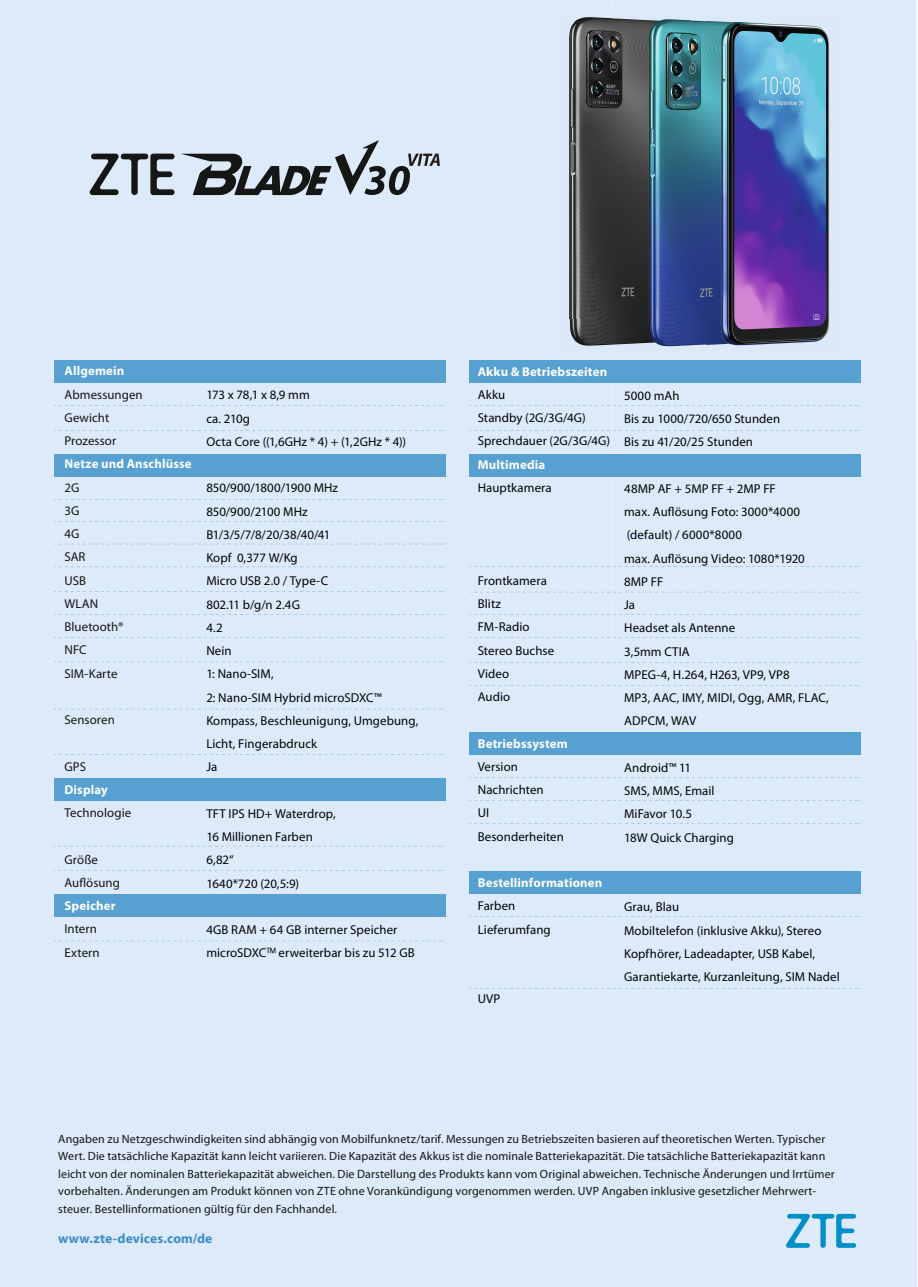
<style>
.page{position:relative;width:918px;height:1287px;background:#fff}
.page>*{position:absolute;margin:0;border:0;box-sizing:border-box;transform-origin:0 0}
.t1{font:700 13.5px "Myriad Pro";letter-spacing:.01em;color:#3c8dc7}
.t2{font:12.9px/23.2px "Myriad Pro";letter-spacing:.005em;color:#000506}
.t3{font:12.9px/23.2px "Myriad Pro";letter-spacing:.005em;color:#151616}
.t4{font:700 12.9px "Myriad Pro";letter-spacing:.01em;color:#fcfefc}
.t5{font:700 12.9px "Myriad Pro";letter-spacing:.015em;color:#fefefc}
.t6{font:12px/17.4px "Myriad Pro";letter-spacing:.01em;color:#151616}
.s1{font-family:"Univers";font-weight:300;font-stretch:condensed}
</style>
<div class="page">
<div style="left:0;top:0;width:916px;height:1287px;background:#ddeaf9"></div>
<svg style="left:786px;top:1214px;width:70px;height:34px;background:#81c4e4"></svg>
<img style="left:556px;top:9px;width:55px;height:348px">
<img style="left:611px;top:9px;width:79px;height:51px">
<img style="left:611px;top:60px;width:24px;height:297px">
<img style="left:690px;top:11px;width:78px;height:51px">
<img style="left:690px;top:62px;width:17px;height:257px">
<img style="left:690px;top:319px;width:78px;height:38px">
<img style="left:635px;top:11px;width:55px;height:346px">
<img style="left:707px;top:15px;width:134px;height:340px">
<svg style="left:54px;top:405px;width:392px;height:1px"></svg>
<svg style="left:469px;top:405px;width:392px;height:1px"></svg>
<svg style="left:54px;top:430px;width:392px;height:1px"></svg>
<svg style="left:469px;top:430px;width:392px;height:1px"></svg>
<svg style="left:469px;top:566px;width:392px;height:1px"></svg>
<svg style="left:469px;top:592px;width:392px;height:1px"></svg>
<svg style="left:469px;top:988px;width:392px;height:1px"></svg>
<svg style="left:54px;top:544px;width:392px;height:1px"></svg>
<svg style="left:54px;top:522px;width:392px;height:1px"></svg>
<svg style="left:54px;top:499px;width:392px;height:1px"></svg>
<svg style="left:54px;top:754px;width:392px;height:1px"></svg>
<svg style="left:54px;top:709px;width:392px;height:1px"></svg>
<svg style="left:54px;top:567px;width:392px;height:1px"></svg>
<svg style="left:53px;top:846px;width:391px;height:1px"></svg>
<svg style="left:53px;top:870px;width:391px;height:1px"></svg>
<svg style="left:469px;top:778px;width:392px;height:1px"></svg>
<svg style="left:469px;top:800px;width:392px;height:1px"></svg>
<svg style="left:469px;top:824px;width:392px;height:1px"></svg>
<svg style="left:469px;top:917px;width:392px;height:1px"></svg>
<svg style="left:54px;top:592px;width:392px;height:1px"></svg>
<svg style="left:469px;top:662px;width:392px;height:1px"></svg>
<svg style="left:469px;top:685px;width:392px;height:1px"></svg>
<svg style="left:469px;top:614px;width:392px;height:1px"></svg>
<svg style="left:469px;top:637px;width:392px;height:1px"></svg>
<svg style="left:54px;top:941px;width:392px;height:1px"></svg>
<svg style="left:54px;top:615px;width:392px;height:1px"></svg>
<svg style="left:54px;top:638px;width:392px;height:1px"></svg>
<svg style="left:54px;top:662px;width:392px;height:1px"></svg>
<div style="left:54px;top:360px;width:391px;height:23px;background:#57a0d2"></div>
<div style="left:470px;top:360px;width:391px;height:23px;background:#57a0d2"></div>
<div style="left:54px;top:454px;width:391px;height:22px;background:#57a0d2"></div>
<div style="left:470px;top:454px;width:391px;height:22px;background:#57a0d2"></div>
<div style="left:470px;top:732px;width:391px;height:22px;background:#57a0d2"></div>
<div style="left:470px;top:871px;width:391px;height:23px;background:#57a0d2"></div>
<div style="left:54px;top:894px;width:391px;height:23px;background:#57a0d2"></div>
<div style="left:54px;top:778px;width:391px;height:23px;background:#57a0d2"></div>
<svg style="left:90px;top:154px;width:85px;height:41px;background:#8a929b"></svg>
<svg style="left:181px;top:140px;width:259px;height:55px;background:#a0a9b4"></svg>
<p class="t4" style="left:64px;top:364px;width:61px">Allgemein</p>
<p class="t3" style="left:64px;top:383px;width:80px">Abmessungen<br>Gewicht<br>Prozessor</p>
<p class="t4" style="left:64px;top:457px;width:129px">Netze und Anschlüsse</p>
<p class="t3" style="left:64px;top:476px;width:61px">2G<br>3G<br>4G<br>SAR<br>USB<br>WLAN<br>Bluetooth®<br>NFC<br>SIM-Karte</p>
<p class="t3" style="left:64px;top:709px;width:52px">Sensoren</p>
<p class="t3" style="left:64px;top:755px;width:23px">GPS</p>
<p class="t5" style="left:64px;top:782px;width:45px">Display</p>
<p class="t3" style="left:64px;top:802px;width:68px">Technologie</p>
<p class="t3" style="left:64px;top:848px;width:57px">Größe<br>Auflösung</p>
<p class="t5" style="left:64px;top:899px;width:53px">Speicher</p>
<p class="t3" style="left:64px;top:918px;width:37px">Intern<br>Extern</p>
<p class="t2" style="left:206px;top:384px;width:201px">173 x 78,1 x 8,9 mm<br>ca. 210g<br>Octa Core ((1,6GHz * 4) + (1,2GHz * 4))</p>
<p class="t2" style="left:206px;top:477px;width:214px">850/900/1800/1900 MHz<br>850/900/2100 MHz<br>B1/3/5/7/8/20/38/40/41<br>Kopf 0,377 W/Kg<br>Micro USB 2.0 / Type-C<br>802.11 b/g/n 2.4G<br>4.2<br>Nein<br>1: Nano-SIM,<br>2: Nano-SIM Hybrid microSDXC™<br>Kompass, Beschleunigung, Umgebung,<br>Licht, Fingerabdruck<br>Ja</p>
<p class="t2" style="left:206px;top:802px;width:131px">TFT IPS HD+ Waterdrop,<br>16 Millionen Farben<br>6,82“<br>1640*720 (20,5:9)</p>
<p class="t2" style="left:206px;top:918px;width:210px">4GB RAM + 64 GB interner Speicher microSDXC<span class="s1">™</span> erweiterbar bis zu 512 GB</p>
<p class="t4" style="left:478px;top:364px;width:131px">Akku &amp; Betriebszeiten</p>
<p class="t2" style="left:478px;top:383px;width:134px">Akku<br>Standby (2G/3G/4G)<br>Sprechdauer (2G/3G/4G)</p>
<p class="t4" style="left:478px;top:457px;width:69px">Multimedia</p>
<p class="t2" style="left:478px;top:476px;width:75px">Hauptkamera</p>
<p class="t2" style="left:478px;top:569px;width:78px">Frontkamera<br>Blitz<br>FM-Radio<br>Stereo Buchse<br>Video<br>Audio</p>
<p class="t4" style="left:478px;top:736px;width:92px">Betriebssystem</p>
<p class="t2" style="left:478px;top:755px;width:88px">Version<br>Nachrichten<br>UI<br>Besonderheiten</p>
<p class="t4" style="left:478px;top:876px;width:126px">Bestellinformationen</p>
<p class="t2" style="left:478px;top:895px;width:75px">Farben<br>Lieferumfang</p>
<p class="t2" style="left:478px;top:988px;width:24px">UVP</p>
<p class="t2" style="left:624px;top:384px;width:158px">5000 mAh<br>Bis zu 1000/720/650 Stunden<br>Bis zu 41/20/25 Stunden</p>
<p class="t2" style="left:624px;top:477px;width:206px">48MP AF + 5MP FF + 2MP FF<br>max. Auflösung Foto: 3000*4000 (default) / 6000*8000<br>max. Auflösung Video: 1080*1920<br>8MP FF<br>Ja<br>Headset als Antenne<br>3,5mm CTIA<br>MPEG-4, H.264, H263, VP9, VP8<br>MP3, AAC, IMY, MIDI, Ogg, AMR, FLAC,<br>ADPCM, WAV</p>
<p class="t2" style="left:624px;top:756px;width:111px">Android™ 11<br>SMS, MMS, Email<br>MiFavor 10.5<br>18W Quick Charging</p>
<p class="t2" style="left:624px;top:896px;width:217px">Grau, Blau<br>Mobiltelefon (inklusive Akku), Stereo<br>Kopfhörer, Ladeadapter, USB Kabel,<br>Garantiekarte, Kurzanleitung, SIM Nadel</p>
<p class="t6" style="left:58px;top:1131px;width:778px">Angaben zu Netzgeschwindigkeiten sind abhängig von Mobilfunknetz/tarif. Messungen zu Betriebszeiten basieren auf theoretischen Werten. Typischer Wert. Die tatsächliche Kapazität kann leicht variieren. Die Kapazität des Akkus ist die nominale Batteriekapazität. Die tatsächliche Batteriekapazität kann leicht von der nominalen Batteriekapazität abweichen. Die Darstellung des Produkts kann vom Original abweichen. Technische Änderungen und Irrtümer vorbehalten. Änderungen am Produkt können von ZTE ohne Vorankündigung vorgenommen werden. UVP Angaben inklusive gesetzlicher Mehrwert&shy;steuer. Bestellinformationen gültig für den Fachhandel.</p>
<p class="t1" style="left:58px;top:1231px;width:156px">www.zte-devices.com/de</p>
</div>
